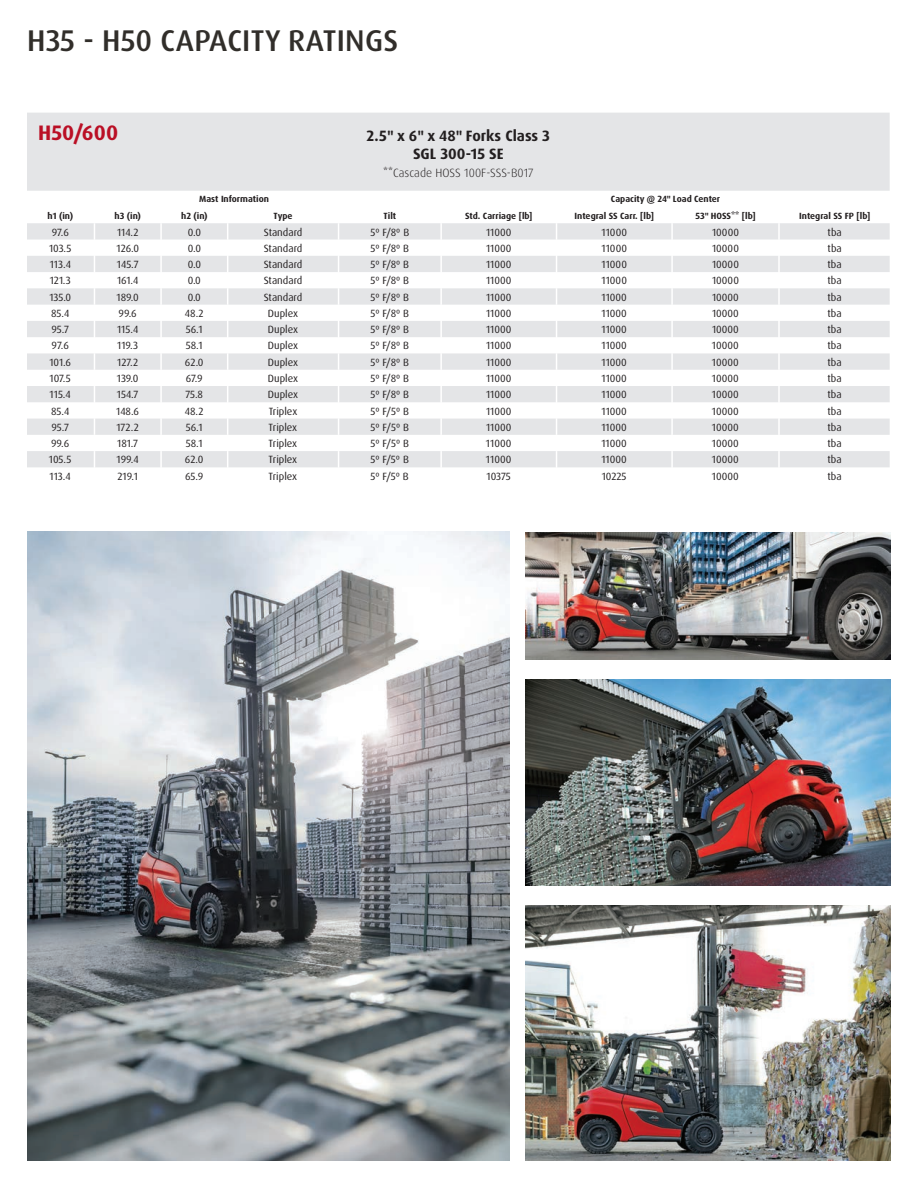
<style>
.page{position:relative;width:918px;height:1188px;background:#fff}
.page>*{position:absolute;margin:0;border:0;box-sizing:border-box;transform-origin:0 0}
.t1{font:500 30px "Dax Pro";letter-spacing:.01em;color:#312e2a}
.t2{font:700 21px "Dax Pro";color:#ba0f25}
.t3{font:700 15px/18px "Dax Pro";color:#231f20;text-align:center}
.t4{font:300 12px "Dax Pro";color:#231f20}
.t5{font:10.5px "Dax Pro";color:#231f20}
.t6{font:700 9px "Dax Pro";color:#231f20}
</style>
<div class="page">
<svg style="left:27px;top:113px;width:863px;height:354px;fill:#e4e5e7"></svg>
<svg style="left:94px;top:223px;width:1px;height:244px"></svg>
<svg style="left:160px;top:223px;width:2px;height:244px"></svg>
<svg style="left:227px;top:207px;width:1px;height:260px"></svg>
<svg style="left:338px;top:207px;width:1px;height:260px"></svg>
<svg style="left:440px;top:207px;width:2px;height:260px"></svg>
<svg style="left:556px;top:207px;width:1px;height:260px"></svg>
<svg style="left:671px;top:207px;width:2px;height:260px"></svg>
<svg style="left:778px;top:207px;width:2px;height:260px"></svg>
<img style="left:27px;top:531px;width:482px;height:630px">
<img style="left:526px;top:680px;width:365px;height:206px">
<img style="left:526px;top:532px;width:365px;height:127px">
<img style="left:526px;top:905px;width:365px;height:256px">
<h1 class="t1" style="left:27px;top:21px;width:373px">H35 - H50 CAPACITY RATINGS</h1>
<h2 class="t2" style="left:38px;top:119px;width:81px">H50/600</h2>
<h3 class="t3" style="left:367px;top:127px;width:185px">2.5" x 6" x 48" Forks Class 3<br>SGL 300-15 SE</h3>
<p class="t4" style="left:383px;top:165px;width:152px">**Cascade HOSS 100F-SSS-B017</p>
<p class="t6" style="left:199px;top:193px;width:71px">Mast Information</p>
<p class="t6" style="left:611px;top:193px;width:111px">Capacity @ 24" Load Center</p>
<p class="t6" style="left:48px;top:210px;width:27px">h1 (in)</p>
<p class="t6" style="left:115px;top:210px;width:28px">h3 (in)</p>
<p class="t6" style="left:181px;top:210px;width:28px">h2 (in)</p>
<p class="t6" style="left:274px;top:210px;width:21px">Type</p>
<p class="t6" style="left:384px;top:210px;width:14px">Tilt</p>
<p class="t6" style="left:465px;top:210px;width:69px">Std. Carriage [lb]</p>
<p class="t6" style="left:575px;top:210px;width:81px">Integral SS Carr. [lb]</p>
<p class="t6" style="left:696px;top:210px;width:61px">53" HOSS** [lb]</p>
<p class="t6" style="left:799px;top:210px;width:72px">Integral SS FP [lb]</p>
<p class="t5" style="left:52px;top:225px;width:19px">97.6</p>
<p class="t5" style="left:117px;top:225px;width:23px">114.2</p>
<p class="t5" style="left:188px;top:225px;width:15px">0.0</p>
<p class="t5" style="left:264px;top:225px;width:40px">Standard</p>
<p class="t5" style="left:370px;top:225px;width:40px">5º F/8º B</p>
<p class="t5" style="left:486px;top:225px;width:27px">11000</p>
<p class="t5" style="left:602px;top:225px;width:27px">11000</p>
<p class="t5" style="left:712px;top:225px;width:28px">10000</p>
<p class="t5" style="left:828px;top:225px;width:16px">tba</p>
<p class="t5" style="left:49px;top:241px;width:24px">103.5</p>
<p class="t5" style="left:117px;top:241px;width:24px">126.0</p>
<p class="t5" style="left:188px;top:241px;width:15px">0.0</p>
<p class="t5" style="left:264px;top:241px;width:40px">Standard</p>
<p class="t5" style="left:370px;top:241px;width:40px">5º F/8º B</p>
<p class="t5" style="left:486px;top:241px;width:27px">11000</p>
<p class="t5" style="left:602px;top:241px;width:27px">11000</p>
<p class="t5" style="left:712px;top:241px;width:28px">10000</p>
<p class="t5" style="left:828px;top:241px;width:16px">tba</p>
<p class="t5" style="left:50px;top:258px;width:23px">113.4</p>
<p class="t5" style="left:117px;top:258px;width:23px">145.7</p>
<p class="t5" style="left:188px;top:258px;width:15px">0.0</p>
<p class="t5" style="left:264px;top:258px;width:40px">Standard</p>
<p class="t5" style="left:370px;top:258px;width:40px">5º F/8º B</p>
<p class="t5" style="left:486px;top:258px;width:27px">11000</p>
<p class="t5" style="left:602px;top:258px;width:27px">11000</p>
<p class="t5" style="left:712px;top:258px;width:28px">10000</p>
<p class="t5" style="left:828px;top:258px;width:16px">tba</p>
<p class="t5" style="left:50px;top:274px;width:23px">121.3</p>
<p class="t5" style="left:117px;top:274px;width:23px">161.4</p>
<p class="t5" style="left:188px;top:274px;width:15px">0.0</p>
<p class="t5" style="left:264px;top:274px;width:40px">Standard</p>
<p class="t5" style="left:370px;top:274px;width:40px">5º F/8º B</p>
<p class="t5" style="left:486px;top:274px;width:27px">11000</p>
<p class="t5" style="left:602px;top:274px;width:27px">11000</p>
<p class="t5" style="left:712px;top:274px;width:28px">10000</p>
<p class="t5" style="left:828px;top:274px;width:16px">tba</p>
<p class="t5" style="left:49px;top:290px;width:23px">135.0</p>
<p class="t5" style="left:117px;top:290px;width:24px">189.0</p>
<p class="t5" style="left:188px;top:290px;width:15px">0.0</p>
<p class="t5" style="left:264px;top:290px;width:40px">Standard</p>
<p class="t5" style="left:370px;top:290px;width:40px">5º F/8º B</p>
<p class="t5" style="left:486px;top:290px;width:27px">11000</p>
<p class="t5" style="left:602px;top:290px;width:27px">11000</p>
<p class="t5" style="left:712px;top:290px;width:28px">10000</p>
<p class="t5" style="left:828px;top:290px;width:16px">tba</p>
<p class="t5" style="left:51px;top:306px;width:20px">85.4</p>
<p class="t5" style="left:119px;top:306px;width:20px">99.6</p>
<p class="t5" style="left:185px;top:306px;width:20px">48.2</p>
<p class="t5" style="left:268px;top:306px;width:32px">Duplex</p>
<p class="t5" style="left:370px;top:306px;width:40px">5º F/8º B</p>
<p class="t5" style="left:486px;top:306px;width:27px">11000</p>
<p class="t5" style="left:602px;top:306px;width:27px">11000</p>
<p class="t5" style="left:712px;top:306px;width:28px">10000</p>
<p class="t5" style="left:828px;top:306px;width:16px">tba</p>
<p class="t5" style="left:51px;top:323px;width:19px">95.7</p>
<p class="t5" style="left:117px;top:323px;width:23px">115.4</p>
<p class="t5" style="left:186px;top:323px;width:18px">56.1</p>
<p class="t5" style="left:268px;top:323px;width:32px">Duplex</p>
<p class="t5" style="left:370px;top:323px;width:40px">5º F/8º B</p>
<p class="t5" style="left:486px;top:323px;width:27px">11000</p>
<p class="t5" style="left:602px;top:323px;width:27px">11000</p>
<p class="t5" style="left:712px;top:323px;width:28px">10000</p>
<p class="t5" style="left:828px;top:323px;width:16px">tba</p>
<p class="t5" style="left:52px;top:339px;width:19px">97.6</p>
<p class="t5" style="left:117px;top:339px;width:23px">119.3</p>
<p class="t5" style="left:186px;top:339px;width:18px">58.1</p>
<p class="t5" style="left:268px;top:339px;width:32px">Duplex</p>
<p class="t5" style="left:370px;top:339px;width:40px">5º F/8º B</p>
<p class="t5" style="left:486px;top:339px;width:27px">11000</p>
<p class="t5" style="left:602px;top:339px;width:27px">11000</p>
<p class="t5" style="left:712px;top:339px;width:28px">10000</p>
<p class="t5" style="left:828px;top:339px;width:16px">tba</p>
<p class="t5" style="left:49px;top:355px;width:23px">101.6</p>
<p class="t5" style="left:117px;top:355px;width:22px">127.2</p>
<p class="t5" style="left:185px;top:355px;width:20px">62.0</p>
<p class="t5" style="left:268px;top:355px;width:32px">Duplex</p>
<p class="t5" style="left:370px;top:355px;width:40px">5º F/8º B</p>
<p class="t5" style="left:486px;top:355px;width:27px">11000</p>
<p class="t5" style="left:602px;top:355px;width:27px">11000</p>
<p class="t5" style="left:712px;top:355px;width:28px">10000</p>
<p class="t5" style="left:828px;top:355px;width:16px">tba</p>
<p class="t5" style="left:50px;top:372px;width:23px">107.5</p>
<p class="t5" style="left:117px;top:372px;width:23px">139.0</p>
<p class="t5" style="left:186px;top:372px;width:19px">67.9</p>
<p class="t5" style="left:268px;top:372px;width:32px">Duplex</p>
<p class="t5" style="left:370px;top:372px;width:40px">5º F/8º B</p>
<p class="t5" style="left:486px;top:372px;width:27px">11000</p>
<p class="t5" style="left:601px;top:372px;width:27px">11000</p>
<p class="t5" style="left:712px;top:372px;width:28px">10000</p>
<p class="t5" style="left:828px;top:372px;width:16px">tba</p>
<p class="t5" style="left:50px;top:388px;width:23px">115.4</p>
<p class="t5" style="left:117px;top:388px;width:23px">154.7</p>
<p class="t5" style="left:185px;top:388px;width:19px">75.8</p>
<p class="t5" style="left:268px;top:388px;width:32px">Duplex</p>
<p class="t5" style="left:370px;top:388px;width:40px">5º F/8º B</p>
<p class="t5" style="left:486px;top:388px;width:27px">11000</p>
<p class="t5" style="left:601px;top:388px;width:27px">11000</p>
<p class="t5" style="left:712px;top:388px;width:28px">10000</p>
<p class="t5" style="left:828px;top:388px;width:16px">tba</p>
<p class="t5" style="left:51px;top:404px;width:20px">85.4</p>
<p class="t5" style="left:116px;top:404px;width:24px">148.6</p>
<p class="t5" style="left:185px;top:404px;width:20px">48.2</p>
<p class="t5" style="left:269px;top:404px;width:30px">Triplex</p>
<p class="t5" style="left:371px;top:404px;width:40px">5º F/5º B</p>
<p class="t5" style="left:486px;top:404px;width:27px">11000</p>
<p class="t5" style="left:601px;top:404px;width:27px">11000</p>
<p class="t5" style="left:712px;top:404px;width:28px">10000</p>
<p class="t5" style="left:828px;top:404px;width:16px">tba</p>
<p class="t5" style="left:51px;top:420px;width:19px">95.7</p>
<p class="t5" style="left:116px;top:420px;width:24px">172.2</p>
<p class="t5" style="left:186px;top:420px;width:18px">56.1</p>
<p class="t5" style="left:269px;top:420px;width:30px">Triplex</p>
<p class="t5" style="left:371px;top:420px;width:40px">5º F/5º B</p>
<p class="t5" style="left:486px;top:420px;width:27px">11000</p>
<p class="t5" style="left:601px;top:420px;width:27px">11000</p>
<p class="t5" style="left:712px;top:420px;width:28px">10000</p>
<p class="t5" style="left:828px;top:420px;width:16px">tba</p>
<p class="t5" style="left:51px;top:437px;width:20px">99.6</p>
<p class="t5" style="left:117px;top:437px;width:22px">181.7</p>
<p class="t5" style="left:186px;top:437px;width:18px">58.1</p>
<p class="t5" style="left:269px;top:437px;width:30px">Triplex</p>
<p class="t5" style="left:371px;top:437px;width:40px">5º F/5º B</p>
<p class="t5" style="left:486px;top:437px;width:27px">11000</p>
<p class="t5" style="left:601px;top:437px;width:27px">11000</p>
<p class="t5" style="left:712px;top:437px;width:28px">10000</p>
<p class="t5" style="left:828px;top:437px;width:16px">tba</p>
<p class="t5" style="left:49px;top:453px;width:24px">105.5</p>
<p class="t5" style="left:116px;top:453px;width:24px">199.4</p>
<p class="t5" style="left:185px;top:453px;width:20px">62.0</p>
<p class="t5" style="left:269px;top:453px;width:30px">Triplex</p>
<p class="t5" style="left:370px;top:453px;width:40px">5º F/5º B</p>
<p class="t5" style="left:486px;top:453px;width:27px">11000</p>
<p class="t5" style="left:601px;top:453px;width:27px">11000</p>
<p class="t5" style="left:712px;top:453px;width:28px">10000</p>
<p class="t5" style="left:827px;top:453px;width:16px">tba</p>
<p class="t5" style="left:50px;top:469px;width:23px">113.4</p>
<p class="t5" style="left:117px;top:469px;width:22px">219.1</p>
<p class="t5" style="left:185px;top:469px;width:20px">65.9</p>
<p class="t5" style="left:269px;top:469px;width:30px">Triplex</p>
<p class="t5" style="left:370px;top:469px;width:40px">5º F/5º B</p>
<p class="t5" style="left:487px;top:469px;width:26px">10375</p>
<p class="t5" style="left:602px;top:469px;width:26px">10225</p>
<p class="t5" style="left:712px;top:469px;width:28px">10000</p>
<p class="t5" style="left:827px;top:469px;width:16px">tba</p>
</div>
